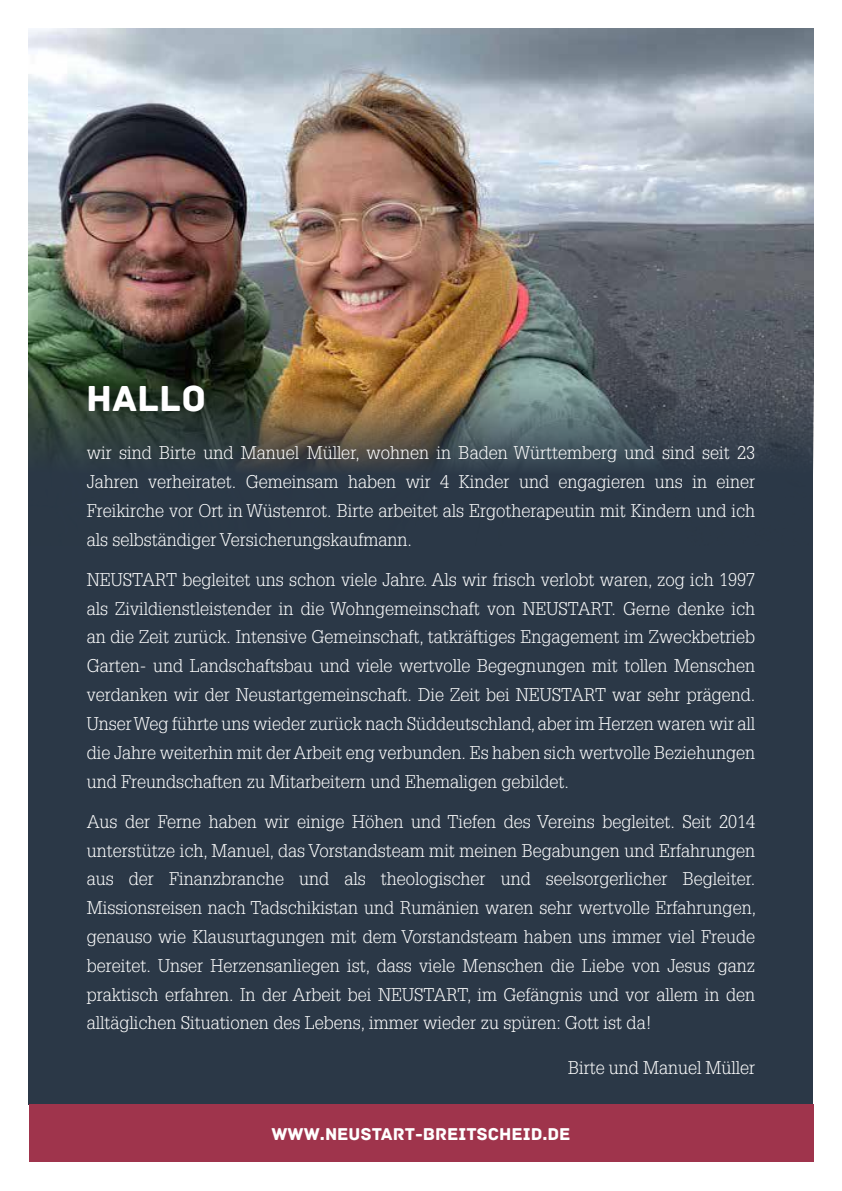
<style>
.page{position:relative;width:842px;height:1191px;background:#fff}
.page>*{position:absolute;margin:0;border:0;box-sizing:border-box;transform-origin:0 0}
.t1{font:38px "Archive";color:#fff}
.t2{font:300 18px/28.8px "Glypha";color:#fff;text-align:justify}
.t3{font:18px "Archive";color:#fff}
</style>
<div class="page">
<div style="left:29px;top:29px;width:784px;height:1075px;background:#2b3847"></div>
<div style="left:29px;top:1104px;width:784px;height:58px;background:#9f344c"></div>
<img style="left:29px;top:29px;width:784px;height:441px">
<h1 class="t1" style="left:86px;top:376px;width:121px">HALLO</h1>
<p class="t2" style="left:87px;top:439px;width:670px">wir sind Birte und Manuel Müller, wohnen in Baden Württemberg und sind seit 23<br>Jahren verheiratet. Gemeinsam haben wir 4 Kinder und engagieren uns in einer Freikirche vor Ort in Wüstenrot. Birte arbeitet als Ergotherapeutin mit Kindern und ich als selbständiger Versicherungskaufmann.</p>
<p class="t2" style="left:87px;top:565px;width:670px">NEUSTART begleitet uns schon viele Jahre. Als wir frisch verlobt waren, zog ich 1997 als Zivildienstleistender in die Wohngemeinschaft von NEUSTART. Gerne denke ich an die Zeit zurück. Intensive Gemeinschaft, tatkräftiges Engagement im Zweckbetrieb Garten- und Landschaftsbau und viele wertvolle Begegnungen mit tollen Menschen verdanken wir der Neustartgemeinschaft. Die Zeit bei NEUSTART war sehr prägend.<br>Unser Weg führte uns wieder zurück nach Süddeutschland, aber im Herzen waren wir all die Jahre weiterhin mit der Arbeit eng verbunden. Es haben sich wertvolle Beziehungen und Freundschaften zu Mitarbeitern und Ehemaligen gebildet.</p>
<p class="t2" style="left:87px;top:807px;width:671px">Aus der Ferne haben wir einige Höhen und Tiefen des Vereins begleitet. Seit 2014 unterstütze ich, Manuel, das Vorstandsteam mit meinen Begabungen und Erfahrungen aus der Finanzbranche und als theologischer und seelsorgerlicher Begleiter.<br>Missionsreisen nach Tadschikistan und Rumänien waren sehr wertvolle Erfahrungen, genauso wie Klausurtagungen mit dem Vorstandsteam haben uns immer viel Freude bereitet. Unser Herzensanliegen ist, dass viele Menschen die Liebe von Jesus ganz praktisch erfahren. In der Arbeit bei NEUSTART, im Gefängnis und vor allem in den alltäglichen Situationen des Lebens, immer wieder zu spüren: Gott ist da!</p>
<p class="t2" style="left:568px;top:1053px;width:189px">Birte und Manuel Müller</p>
<p class="t3" style="left:271px;top:1123px;width:301px">WWW.NEUSTART-BREITSCHEID.DE</p>
</div>
